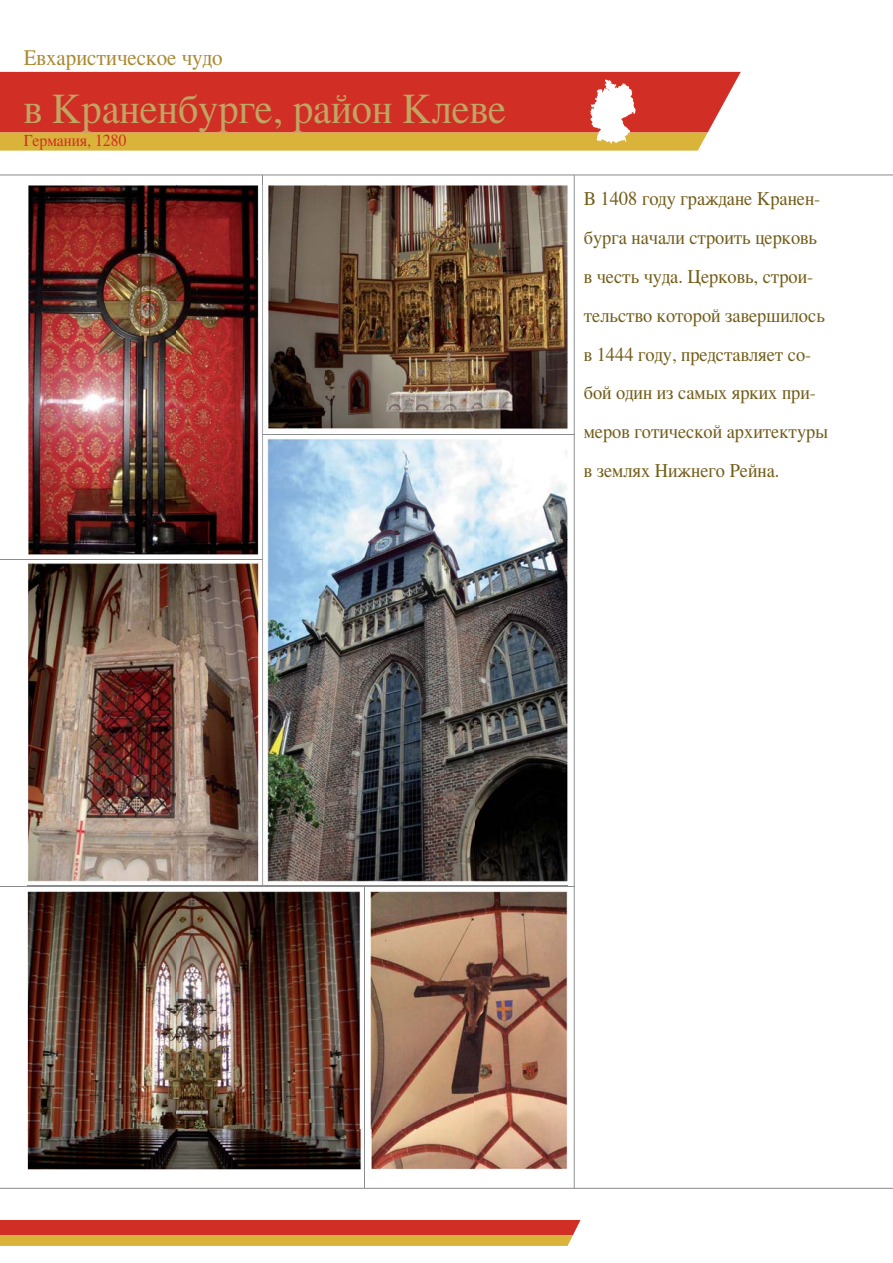
<style>
.page{position:relative;width:893px;height:1263px;background:#fff}
.page>*{position:absolute;margin:0;border:0;box-sizing:border-box;transform-origin:0 0}
.t1{font:42.75px "Times";color:#c1a562;scale:.95 1}
.t2{font:22.2px "Times";color:#ab882f;scale:.95 1}
.t3{font:19.35px/38.8px "Times";color:#725c18;scale:.95 1}
.t4{font:16.65px "Times";color:#d12d26;scale:.95 1}
</style>
<div class="page">
<svg style="left:0;top:72px;width:741px;height:60px;background:#d74a42"></svg>
<svg style="left:0;top:1220px;width:580px;height:26px;background:#d56832"></svg>
<hr style="left:262px;top:175px;width:1px;height:711px;background:#8a8c8e">
<hr style="left:574px;top:175px;width:1px;height:1013px;background:#8a8c8e">
<hr style="left:364px;top:886px;width:1px;height:302px;background:#8a8c8e">
<hr style="left:0;top:1188px;width:893px;height:1px;background:#8a8c8e">
<hr style="left:0;top:886px;width:574px;height:1px;background:#8a8c8e">
<hr style="left:0;top:175px;width:893px;height:1px;background:#8a8c8e">
<hr style="left:0;top:559px;width:263px;height:1px;background:#8a8c8e">
<hr style="left:263px;top:434px;width:311px;height:1px;background:#8a8c8e">
<img style="left:28px;top:185px;width:539px;height:984px">
<img style="left:262px;top:185px;width:1px;height:701px">
<img style="left:364px;top:887px;width:1px;height:282px">
<img style="left:28px;top:886px;width:539px;height:1px">
<img style="left:28px;top:559px;width:235px;height:1px">
<img style="left:263px;top:434px;width:304px;height:1px">
<svg style="left:0;top:80px;width:708px;height:71px;background:#d55934"></svg>
<p class="t2" style="left:24px;top:49px;width:211px">Евхаристическое чудо</p>
<h1 class="t1" style="left:24px;top:91px;width:509px">в Краненбурге, район Клеве</h1>
<p class="t4" style="left:24px;top:133px;width:110px">Германия, 1280</p>
<p class="t3" style="left:584px;top:181px;width:258px">В 1408 году граждане Кранен&shy;бурга начали строить церковь в честь чуда. Церковь, строи&shy;тельство которой завершилось в 1444 году, представляет со&shy;бой один из самых ярких при&shy;меров готической архитектуры в землях Нижнего Рейна.</p>
</div>
